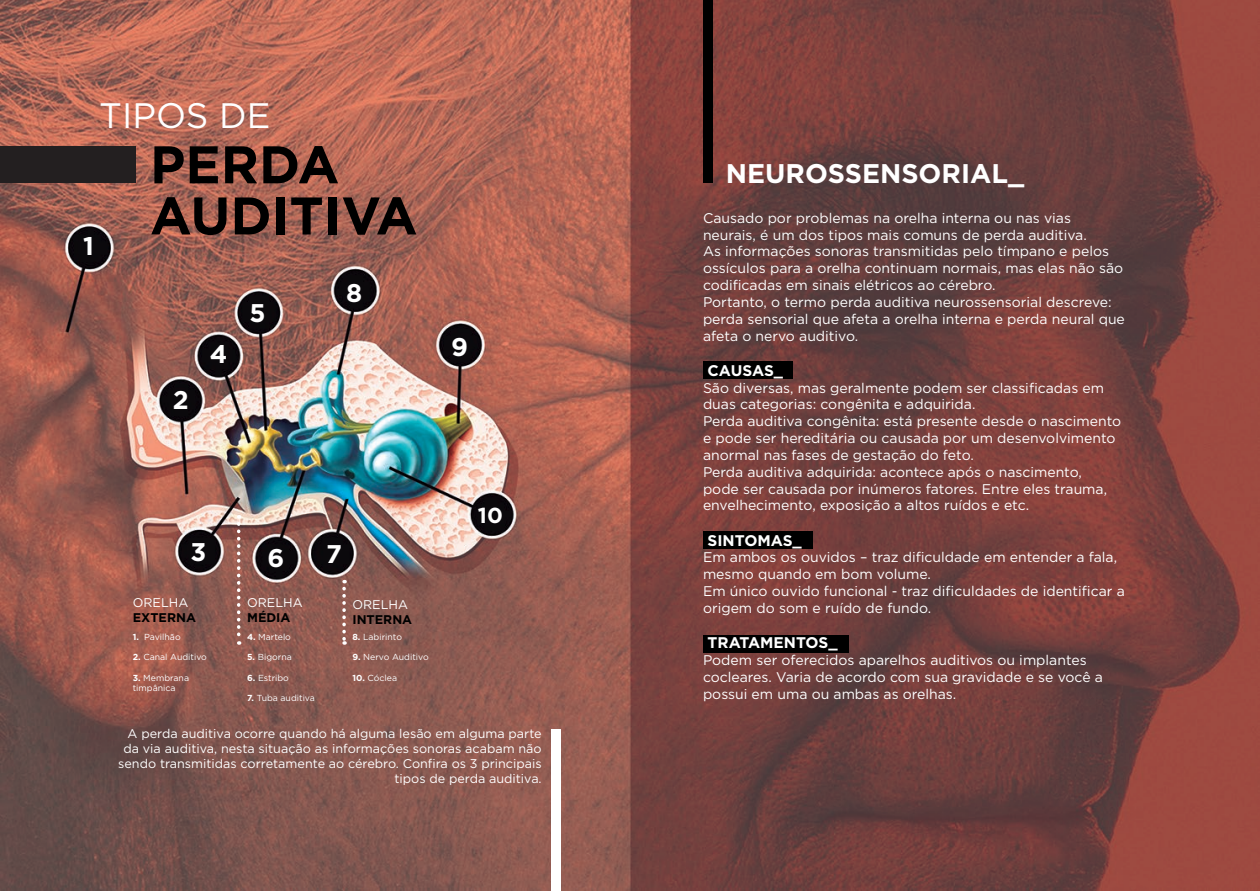
<style>
.page{position:relative;width:1260px;height:891px;background:#fff}
.page>*{position:absolute;margin:0;border:0;box-sizing:border-box;transform-origin:0 0}
.t1{font:700 52.85px/51.1px "Gotham";color:#000}
.t2{font:35.35px "Gotham";color:#fff}
.t3{font:700 26.95px "Gotham";color:#fff}
.t4{font:700 25.55px "Gotham";color:#fff}
.t5{font:700 21.7px "Gotham";color:#fff}
.t6{font:700 15.4px "Gotham";color:#fff}
.t7{font:14px/16.8px "Gotham";color:#fff}
.t8{font:12.6px/15px "Gotham";color:#fff;text-align:right}
.t9{font:700 12.6px "Gotham";color:#000}
.t10{font:8.75px/10.5px "Gotham";color:#fff}
.s1{font-weight:700}
</style>
<div class="page">
<img style="left:0;top:0;width:1260px;height:890px">
<div style="left:703px;top:361px;width:90px;height:17px;background:#000"></div>
<div style="left:703px;top:531px;width:109px;height:18px;background:#000"></div>
<div style="left:703px;top:635px;width:145px;height:17px;background:#000"></div>
<div style="left:0;top:146px;width:135px;height:37px;background:#231f20"></div>
<div style="left:703px;top:0;width:9px;height:183px;background:#000"></div>
<svg style="left:237px;top:515px;width:3px;height:129px"></svg>
<svg style="left:342px;top:580px;width:4px;height:64px"></svg>
<div style="left:552px;top:729px;width:9px;height:161px;background:#fff"></div>
<h3 class="t4" style="left:83px;top:229px;width:12px">1</h3>
<h2 class="t2" style="left:99px;top:92px;width:173px">TIPOS DE</h2>
<h1 class="t1" style="left:150px;top:139px;width:269px">PERDA<br>AUDITIVA</h1>
<h3 class="t4" style="left:173px;top:383px;width:17px">2</h3>
<h3 class="t4" style="left:210px;top:337px;width:19px">4</h3>
<h3 class="t4" style="left:250px;top:296px;width:18px">5</h3>
<h3 class="t4" style="left:346px;top:275px;width:18px">8</h3>
<h3 class="t4" style="left:451px;top:330px;width:18px">9</h3>
<h3 class="t4" style="left:191px;top:535px;width:17px">3</h3>
<p class="t8" style="left:133px;top:594px;width:57px">ORELHA</p>
<p class="t9" style="left:133px;top:609px;width:65px">EXTERNA</p>
<p class="t10" style="left:133px;top:631px;width:49px"><span class="s1">1.</span> Pavilhão</p>
<p class="t10" style="left:133px;top:651px;width:76px"><span class="s1">2.</span> Canal Auditivo</p>
<p class="t10" style="left:133px;top:672px;width:58px"><span class="s1">3.</span> Membrana timpânica</p>
<h3 class="t4" style="left:268px;top:540px;width:18px">6</h3>
<h3 class="t4" style="left:326px;top:536px;width:17px">7</h3>
<p class="t8" style="left:247px;top:594px;width:57px">ORELHA</p>
<p class="t9" style="left:247px;top:609px;width:45px">MÉDIA</p>
<p class="t10" style="left:247px;top:631px;width:45px"><span class="s1">4.</span> Martelo</p>
<p class="t10" style="left:247px;top:651px;width:46px"><span class="s1">5.</span> Bigorna</p>
<p class="t10" style="left:247px;top:672px;width:43px"><span class="s1">6.</span> Estribo</p>
<p class="t10" style="left:247px;top:692px;width:69px"><span class="s1">7.</span> Tuba auditiva</p>
<p class="t8" style="left:352px;top:596px;width:57px">ORELHA</p>
<p class="t9" style="left:352px;top:610px;width:61px">INTERNA</p>
<p class="t10" style="left:352px;top:631px;width:51px"><span class="s1">8.</span> Labirinto</p>
<p class="t10" style="left:352px;top:651px;width:78px"><span class="s1">9.</span> Nervo Auditivo</p>
<p class="t10" style="left:352px;top:672px;width:46px"><span class="s1">10.</span> Cóclea</p>
<h3 class="t5" style="left:478px;top:500px;width:26px">10</h3>
<p class="t8" style="left:118px;top:725px;width:425px">A perda auditiva ocorre quando há alguma lesão em alguma parte da via auditiva, nesta situação as informações sonoras acabam não sendo transmitidas corretamente ao cérebro. Confira os 3 principais tipos de perda auditiva.</p>
<h3 class="t3" style="left:726px;top:155px;width:300px">NEUROSSENSORIAL_</h3>
<p class="t7" style="left:703px;top:209px;width:423px">Causado por problemas na orelha interna ou nas vias neurais, é um dos tipos mais comuns de perda auditiva.<br>As informações sonoras transmitidas pelo tímpano e pelos ossículos para a orelha continuam normais, mas elas não são codificadas em sinais elétricos ao cérebro.<br>Portanto, o termo perda auditiva neurossensorial descreve: perda sensorial que afeta a orelha interna e perda neural que afeta o nervo auditivo.</p>
<p class="t6" style="left:708px;top:360px;width:77px">CAUSAS_</p>
<p class="t7" style="left:703px;top:379px;width:420px">São diversas, mas geralmente podem ser classificadas em duas categorias: congênita e adquirida.<br>Perda auditiva congênita: está presente desde o nascimento e pode ser hereditária ou causada por um desenvolvimento anormal nas fases de gestação do feto.<br>Perda auditiva adquirida: acontece após o nascimento, pode ser causada por inúmeros fatores. Entre eles trauma, envelhecimento, exposição a altos ruídos e etc.</p>
<p class="t6" style="left:708px;top:530px;width:96px">SINTOMAS_</p>
<p class="t7" style="left:703px;top:548px;width:423px">Em ambos os ouvidos – traz dificuldade em entender a fala, mesmo quando em bom volume.<br>Em único ouvido funcional - traz dificuldades de identificar a origem do som e ruído de fundo.</p>
<p class="t6" style="left:708px;top:632px;width:132px">TRATAMENTOS_</p>
<p class="t7" style="left:703px;top:651px;width:402px">Podem ser oferecidos aparelhos auditivos ou implantes cocleares. Varia de acordo com sua gravidade e se você a possui em uma ou ambas as orelhas.</p>
</div>
